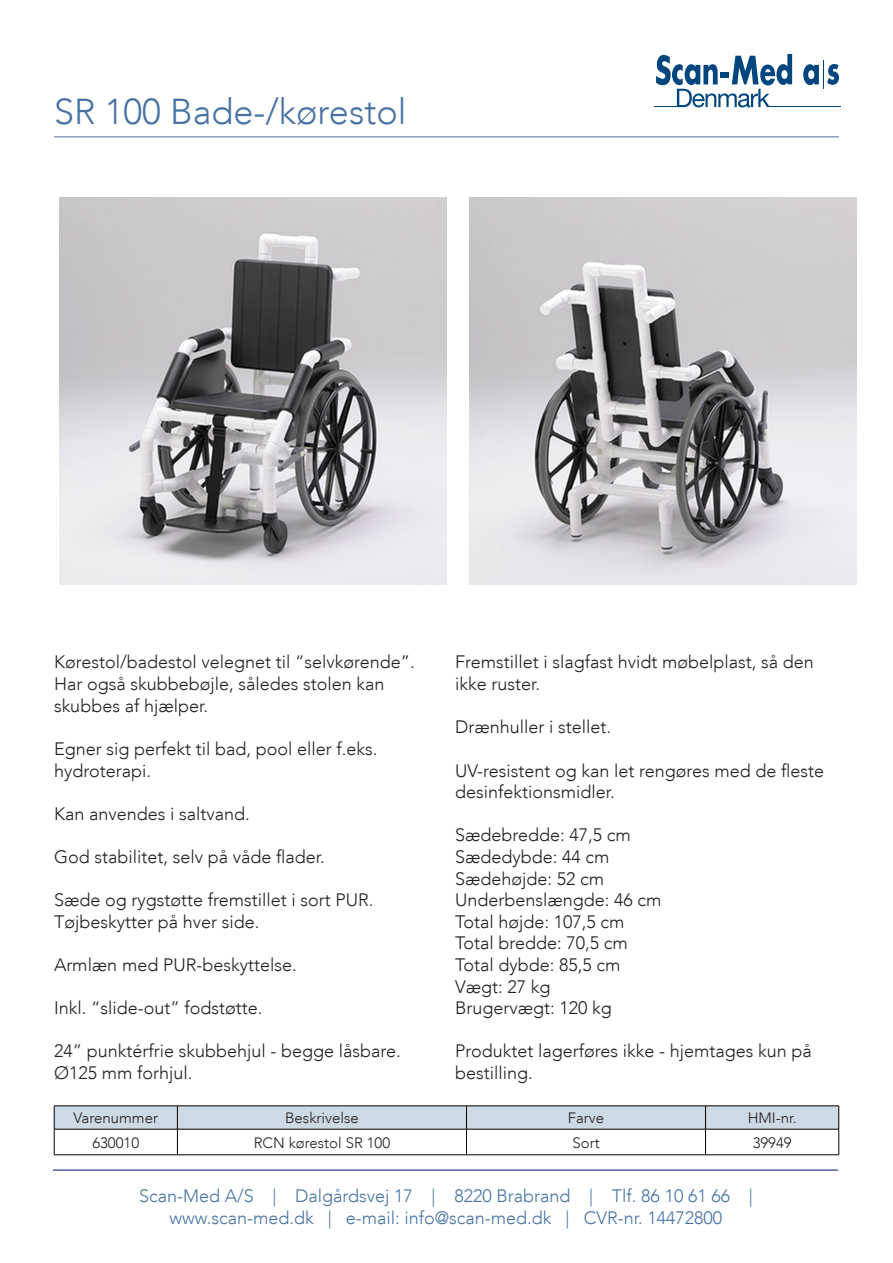
<style>
.page{position:relative;width:893px;height:1263px;background:#fff}
.page>*{position:absolute;margin:0;border:0;box-sizing:border-box;transform-origin:0 0}
.t1{font:300 36px "Avenir LT";color:#4872a3}
.t2{font:300 18px/21.6px "Avenir LT";color:#231f20}
.t3{font:300 18px/21.6px "Avenir LT";color:#4872a3;text-align:center}
.Sund__avis_-_tabel_t{font:300 15px "Avenir LT";color:#231f20}
</style>
<div class="page">
<svg style="left:803px;top:61px;width:36px;height:28px"></svg>
<hr style="left:769px;top:107px;width:72px;height:1px;background:#00467e">
<svg style="left:654px;top:54px;width:138px;height:54px"></svg>
<hr style="left:54px;top:136px;width:785px;height:2px;background:#253f8e">
<hr style="left:53px;top:1169px;width:785px;height:2px;background:#253f8e">
<hr style="left:54px;top:1105px;width:123px;height:1px;background:#000">
<hr style="left:177px;top:1105px;width:289px;height:1px;background:#000">
<hr style="left:466px;top:1105px;width:239px;height:1px;background:#000">
<hr style="left:705px;top:1105px;width:134px;height:1px;background:#000">
<svg style="left:54px;top:1106px;width:785px;height:49px"></svg>
<hr style="left:705px;top:1129px;width:134px;height:1px;background:#000">
<img style="left:60px;top:198px;width:386px;height:387px">
<img style="left:469px;top:198px;width:387px;height:387px">
<p class="t1" style="left:54px;top:91px;width:354px">SR 100 Bade-/kørestol</p>
<p class="t2" style="left:54px;top:651px;width:362px">Kørestol/badestol velegnet til “selvkørende”.</p>
<p class="t2" style="left:54px;top:673px;width:332px">Har også skubbebøjle, således stolen kan</p>
<p class="t2" style="left:54px;top:695px;width:156px">skubbes af hjælper.</p>
<p class="t2" style="left:54px;top:738px;width:325px">Egner sig perfekt til bad, pool eller f.eks.</p>
<p class="t2" style="left:54px;top:759px;width:99px">hydroterapi.</p>
<p class="t2" style="left:54px;top:803px;width:197px">Kan anvendes i saltvand.</p>
<p class="t2" style="left:54px;top:846px;width:272px">God stabilitet, selv på våde flader.</p>
<p class="t2" style="left:54px;top:889px;width:321px">Sæde og rygstøtte fremstillet i sort PUR.</p>
<p class="t2" style="left:54px;top:911px;width:207px">Tøjbeskytter på hver side.</p>
<p class="t2" style="left:54px;top:954px;width:244px">Armlæn med PUR-beskyttelse.</p>
<p class="t2" style="left:54px;top:997px;width:210px">Inkl. “slide-out” fodstøtte.</p>
<p class="t2" style="left:54px;top:1040px;width:348px">24” punktérfrie skubbehjul - begge låsbare.</p>
<p class="t2" style="left:54px;top:1062px;width:140px">Ø125 mm forhjul.</p>
<p class="t2" style="left:455px;top:651px;width:360px">Fremstillet i slagfast hvidt møbelplast, så den ikke ruster.</p>
<p class="t2" style="left:455px;top:716px;width:158px">Drænhuller i stellet.</p>
<p class="t2" style="left:455px;top:759px;width:371px">UV-resistent og kan let rengøres med de fleste desinfektionsmidler.</p>
<p class="t2" style="left:455px;top:824px;width:177px">Sædebredde: 47,5 cm</p>
<p class="t2" style="left:455px;top:846px;width:156px">Sædedybde: 44 cm</p>
<p class="t2" style="left:455px;top:867px;width:151px">Sædehøjde: 52 cm</p>
<p class="t2" style="left:455px;top:889px;width:208px">Underbenslængde: 46 cm</p>
<p class="t2" style="left:455px;top:911px;width:171px">Total højde: 107,5 cm</p>
<p class="t2" style="left:455px;top:932px;width:174px">Total bredde: 70,5 cm</p>
<p class="t2" style="left:455px;top:954px;width:167px">Total dybde: 85,5 cm</p>
<p class="t2" style="left:455px;top:975px;width:97px">Vægt: 27 kg</p>
<p class="t2" style="left:455px;top:997px;width:158px">Brugervægt: 120 kg</p>
<p class="t2" style="left:455px;top:1040px;width:358px">Produktet lagerføres ikke - hjemtages kun på bestilling.</p>
<p class="Sund__avis_-_tabel_t" style="left:74px;top:1109px;width:86px">Varenummer</p>
<p class="Sund__avis_-_tabel_t" style="left:285px;top:1109px;width:75px">Beskrivelse</p>
<p class="Sund__avis_-_tabel_t" style="left:568px;top:1109px;width:38px">Farve</p>
<p class="Sund__avis_-_tabel_t" style="left:748px;top:1109px;width:50px">HMI-nr.</p>
<p class="Sund__avis_-_tabel_t" style="left:92px;top:1134px;width:48px">630010</p>
<p class="Sund__avis_-_tabel_t" style="left:254px;top:1134px;width:138px">RCN kørestol SR 100</p>
<p class="Sund__avis_-_tabel_t" style="left:572px;top:1134px;width:29px">Sort</p>
<p class="Sund__avis_-_tabel_t" style="left:753px;top:1134px;width:41px">39949</p>
<p class="t3" style="left:139px;top:1185px;width:615px">Scan-Med A/S | Dalgårdsvej 17 | 8220 Brabrand | Tlf. 86 10 61 66 | www.scan-med.dk | e-mail: info@scan-med.dk | CVR-nr. 14472800</p>
</div>
